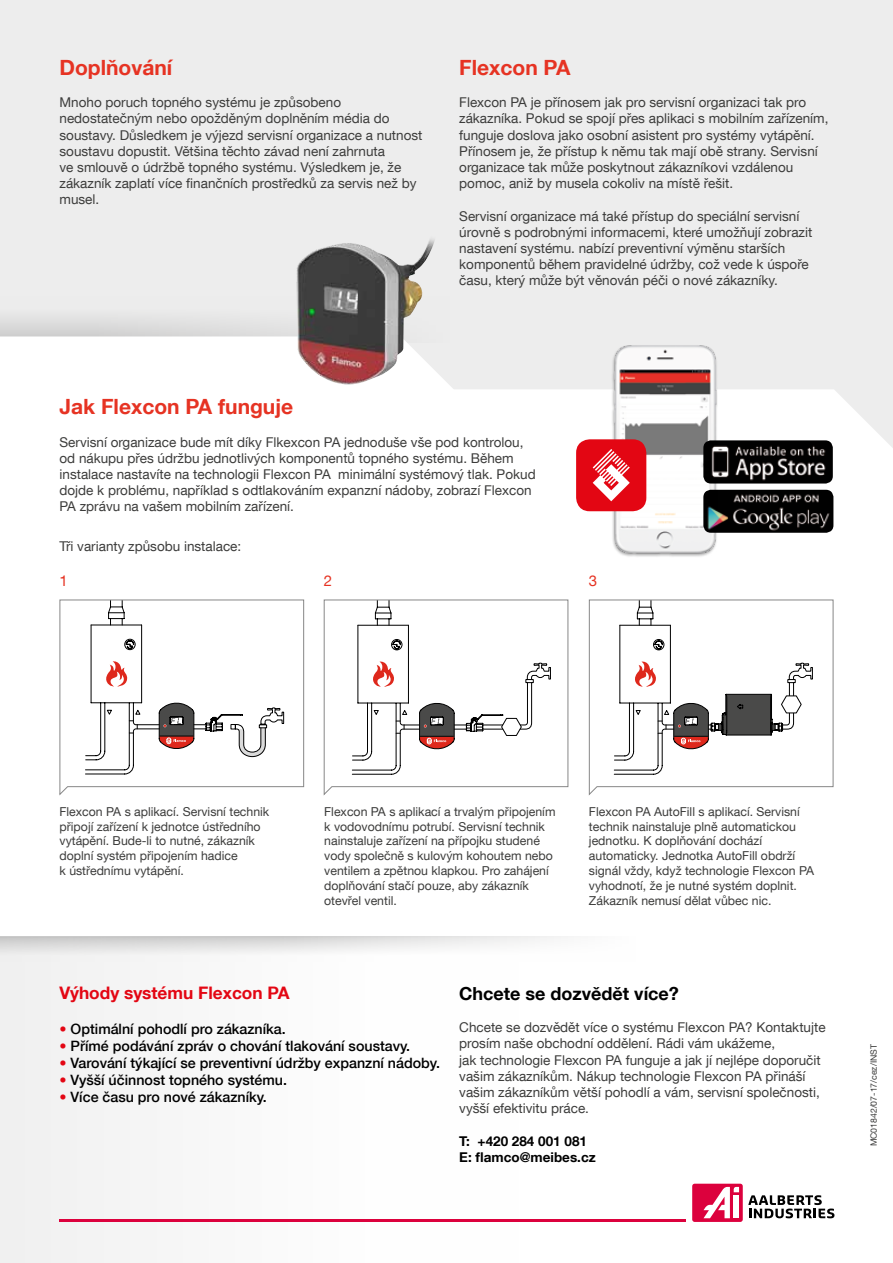
<style>
.page{position:relative;width:893px;height:1263px;background:#fff}
.page>*{position:absolute;margin:0;border:0;box-sizing:border-box;transform-origin:0 0}
.t1{font:700 21px "Helvetica Neue LT Com";color:#e63323}
.t2{font:700 18px "Helvetica Neue LT Com";color:#000}
.t3{font:700 17.25px "Helvetica Neue LT Com";color:#e30613}
.t4{font:15px "Helvetica Neue LT Com";color:#e63323}
.t5{font:500 14.25px "Helvetica Neue LT Com";color:#000}
.t6{font:13.5px/16.2px "Helvetica Neue LT Com";color:#3c3c3b}
.t7{font:700 13.5px/16.2px "Helvetica Neue LT Com";color:#000}
.t8{font:12.3px/14.7px "Helvetica Neue LT Com";color:#3c3c3b}
.t9{font:8.7px "Helvetica Neue LT Com";color:#3c3c3b}
.s1{color:#e30613}
</style>
<div class="page">
<div style="left:0;top:937px;width:519px;height:326px;background:#f9f9f9"></div>
<div style="left:0;top:0;width:893px;height:448px;background:#ededed"></div>
<svg style="left:0;top:296px;width:474px;height:40px"></svg>
<svg style="left:0;top:336px;width:554px;height:112px"></svg>
<svg style="left:748px;top:1195px;width:86px;height:23px"></svg>
<div style="left:692px;top:1184px;width:51px;height:38px;background:#dc013d;border-radius:3px"></div>
<svg style="left:703px;top:1187px;width:36px;height:31px"></svg>
<hr style="left:60px;top:1219px;width:626px;height:2px;background:#dc013d">
<img style="left:296px;top:223px;width:144px;height:161px">
<svg style="left:0;top:937px;width:561px;height:19px"></svg>
<img style="left:612px;top:344px;width:106px;height:212px">
<img style="left:703px;top:440px;width:130px;height:43px">
<img style="left:703px;top:490px;width:130px;height:43px">
<div style="left:576px;top:439px;width:70px;height:72px;background:#e30613;border-radius:14px"></div>
<svg style="left:593px;top:449px;width:37px;height:52px"></svg>
<svg style="left:59px;top:599px;width:245px;height:197px"></svg>
<svg style="left:323px;top:599px;width:246px;height:197px"></svg>
<svg style="left:589px;top:599px;width:245px;height:196px"></svg>
<h1 class="t1" style="left:60px;top:54px;width:114px">Doplňování</h1>
<p class="t6" style="left:60px;top:94px;width:364px">Mnoho poruch topného systému je způsobeno nedostatečným nebo opožděným doplněním média do soustavy. Důsledkem je výjezd servisní organizace a nutnost soustavu dopustit. Většina těchto závad není zahrnuta<br>ve smlouvě o údržbě topného systému. Výsledkem je, že zákazník zaplatí více finančních prostředků za servis než by musel.</p>
<h1 class="t1" style="left:459px;top:54px;width:113px">Flexcon PA</h1>
<p class="t6" style="left:459px;top:94px;width:371px">Flexcon PA je přínosem jak pro servisní organizaci tak pro zákazníka. Pokud se spojí přes aplikaci s mobilním zařízením, funguje doslova jako osobní asistent pro systémy vytápění.<br>Přínosem je, že přístup k němu tak mají obě strany. Servisní organizace tak může poskytnout zákazníkovi vzdálenou pomoc, aniž by musela cokoliv na místě řešit.</p>
<p class="t6" style="left:459px;top:207px;width:355px">Servisní organizace má také přístup do speciální servisní úrovně s podrobnými informacemi, které umožňují zobrazit nastavení systému. nabízí preventivní výměnu starších komponentů během pravidelné údržby, což vede k úspoře času, který může být věnován péči o nové zákazníky.</p>
<h1 class="t1" style="left:60px;top:393px;width:235px">Jak Flexcon PA funguje</h1>
<p class="t6" style="left:60px;top:433px;width:478px">Servisní organizace bude mít díky Flkexcon PA jednoduše vše pod kontrolou, od nákupu přes údržbu jednotlivých komponentů topného systému. Během instalace nastavíte na technologii Flexcon PA minimální systémový tlak. Pokud dojde k problému, například s odtlakováním expanzní nádoby, zobrazí Flexcon PA zprávu na vašem mobilním zařízení.</p>
<p class="t6" style="left:60px;top:538px;width:183px">Tři varianty způsobu instalace:</p>
<p class="t4" style="left:60px;top:571px;width:10px">1</p>
<p class="t4" style="left:324px;top:571px;width:10px">2</p>
<p class="t4" style="left:589px;top:571px;width:10px">3</p>
<p class="t8" style="left:60px;top:804px;width:211px">Flexcon PA s aplikací. Servisní technik připojí zařízení k jednotce ústředního vytápění. Bude-li to nutné, zákazník doplní systém připojením hadice<br>k ústřednímu vytápění.</p>
<p class="t8" style="left:324px;top:804px;width:233px">Flexcon PA s aplikací a trvalým připojením k vodovodnímu potrubí. Servisní technik nainstaluje zařízení na přípojku studené vody společně s kulovým kohoutem nebo ventilem a zpětnou klapkou. Pro zahájení doplňování stačí pouze, aby zákazník otevřel ventil.</p>
<p class="t8" style="left:589px;top:804px;width:227px">Flexcon PA AutoFill s aplikací. Servisní technik nainstaluje plně automatickou jednotku. K doplňování dochází automaticky. Jednotka AutoFill obdrží signál vždy, když technologie Flexcon PA vyhodnotí, že je nutné systém doplnit.<br>Zákazník nemusí dělat vůbec nic.</p>
<p class="t3" style="left:60px;top:982px;width:232px">Výhody systému Flexcon PA</p>
<p class="t5" style="left:60px;top:1020px;width:228px"><span class="s1">•</span> Optimální pohodlí pro zákazníka.</p>
<p class="t5" style="left:60px;top:1037px;width:352px"><span class="s1">•</span> Přímé podávání zpráv o chování tlakování soustavy.</p>
<p class="t5" style="left:60px;top:1054px;width:382px"><span class="s1">•</span> Varování týkající se preventivní údržby expanzní nádoby.</p>
<p class="t5" style="left:60px;top:1071px;width:229px"><span class="s1">•</span> Vyšší účinnost topného systému.</p>
<p class="t5" style="left:60px;top:1088px;width:209px"><span class="s1">•</span> Více času pro nové zákazníky.</p>
<h2 class="t2" style="left:459px;top:982px;width:221px">Chcete se dozvědět více?</h2>
<p class="t6" style="left:459px;top:1019px;width:368px">Chcete se dozvědět více o systému Flexcon PA? Kontaktujte prosím naše obchodní oddělení. Rádi vám ukážeme,<br>jak technologie Flexcon PA funguje a jak jí nejlépe doporučit vašim zákazníkům. Nákup technologie Flexcon PA přináší vašim zákazníkům větší pohodlí a vám, servisní společnosti, vyšší efektivitu práce.</p>
<p class="t7" style="left:459px;top:1132px;width:138px">T: +420 284 001 081<br>E: flamco@meibes.cz</p>
<p class="t9" style="left:868px;top:1146px;width:104px;rotate:-90deg">MC01842/07-17/cez/INST</p>
</div>
